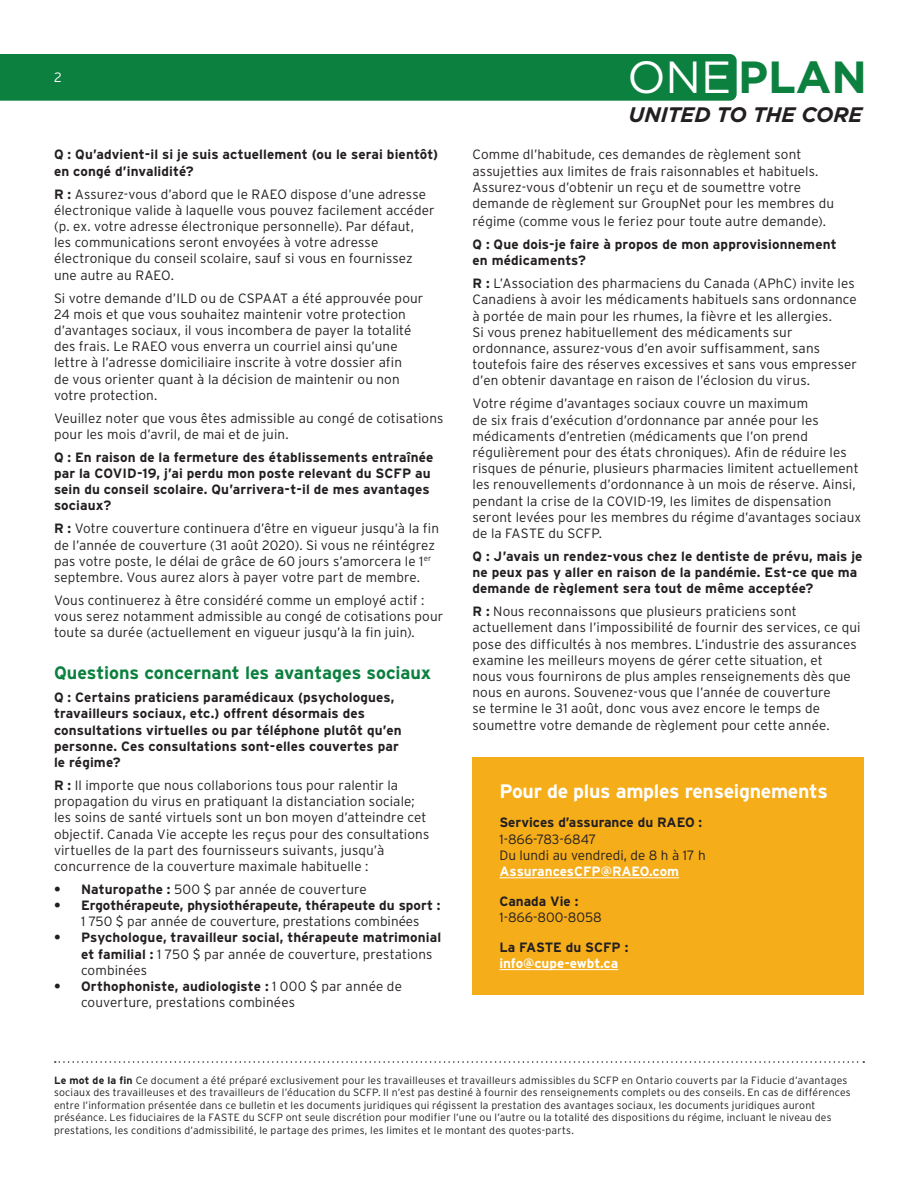
<style>
.page{position:relative;width:918px;height:1188px;background:#fff}
.page>*{position:absolute;margin:0;border:0;box-sizing:border-box;transform-origin:0 0}
.t1{font:700 45px "Gotham";color:#0c803f}
.t2{font:italic 700 21px "Gotham";letter-spacing:-.01em;color:#231f20}
.t3{font:700 19.5px "Interstate";letter-spacing:-.015em;color:#fff}
.t4{font:700 18px "Interstate";letter-spacing:-.005em;color:#0c803f}
.t5{font:300 13.5px/16.2px "Interstate";letter-spacing:.01em;color:#231f20}
.t6{font:700 13.5px/16.2px "Interstate";letter-spacing:.01em;color:#231f20}
.t7{font:700 13.5px/16.2px "Interstate";color:#fff}
.t8{font:300 13.5px "Interstate";color:#fff}
.t9{font:300 10.5px/12.6px "Interstate";letter-spacing:.02em;color:#231f20}
.s1{font-weight:700}
.s2{font-weight:300}
.s3{font-weight:400;color:#fff}
.s4{color:#231f20}
</style>
<div class="page">
<div style="left:0;top:54px;width:737px;height:47px;background:#0c803f"></div>
<svg style="left:55px;top:1061px;width:809px;height:2px"></svg>
<div style="left:472px;top:757px;width:392px;height:238px;background:#f6ad1a"></div>
<hr style="left:500px;top:878px;width:179px;height:1px;background:#fff">
<hr style="left:500px;top:969px;width:118px;height:1px;background:#fff">
<p class="t8" style="left:54px;top:70px;width:9px">2</p>
<p class="t6" style="left:54px;top:147px;width:386px">Q : Qu’advient-il si je suis actuellement (ou le serai bientôt) en congé d’invalidité?</p>
<p class="t5" style="left:54px;top:186px;width:382px"><span class="s1">R :</span> Assurez-vous d’abord que le RAEO dispose d’une adresse électronique valide à laquelle vous pouvez facilement accéder (p. ex. votre adresse électronique personnelle). Par défaut,<br>les communications seront envoyées à votre adresse électronique du conseil scolaire, sauf si vous en fournissez une autre au RAEO.</p>
<p class="t5" style="left:54px;top:290px;width:371px">Si votre demande d’ILD ou de CSPAAT a été approuvée pour 24 mois et que vous souhaitez maintenir votre protection d’avantages sociaux, il vous incombera de payer la totalité des frais. Le RAEO vous enverra un courriel ainsi qu’une lettre à l’adresse domiciliaire inscrite à votre dossier afin<br>de vous orienter quant à la décision de maintenir ou non votre protection.</p>
<p class="t5" style="left:54px;top:410px;width:391px">Veuillez noter que vous êtes admissible au congé de cotisations pour les mois d’avril, de mai et de juin.</p>
<p class="t6" style="left:54px;top:449px;width:381px">Q : En raison de la fermeture des établissements entraînée par la COVID-19, j’ai perdu mon poste relevant du SCFP au sein du conseil scolaire. Qu’arrivera-t-il de mes avantages sociaux?</p>
<p class="t5" style="left:54px;top:520px;width:386px"><span class="s1">R :</span> Votre couverture continuera d’être en vigueur jusqu’à la fin de l’année de couverture (31 août 2020). Si vous ne réintégrez pas votre poste, le délai de grâce de 60 jours s’amorcera le 1<sup>er </sup>septembre. Vous aurez alors à payer votre part de membre.</p>
<p class="t5" style="left:54px;top:592px;width:391px">Vous continuerez à être considéré comme un employé actif : vous serez notamment admissible au congé de cotisations pour toute sa durée (actuellement en vigueur jusqu’à la fin juin).</p>
<p class="t4" style="left:54px;top:663px;width:379px">Questions concernant les avantages sociaux</p>
<p class="t6" style="left:54px;top:689px;width:349px">Q : Certains praticiens paramédicaux (psychologues, travailleurs sociaux, etc.) offrent désormais des consultations virtuelles ou par téléphone plutôt qu’en personne. Ces consultations sont-elles couvertes par le régime?</p>
<p class="t5" style="left:54px;top:777px;width:377px"><span class="s1">R :</span> Il importe que nous collaborions tous pour ralentir la propagation du virus en pratiquant la distanciation sociale; les soins de santé virtuels sont un bon moyen d’atteindre cet objectif. Canada Vie accepte les reçus pour des consultations virtuelles de la part des fournisseurs suivants, jusqu’à concurrence de la couverture maximale habituelle :</p>
<p class="t5" style="left:54px;top:881px;width:314px"><span class="s1">• Naturopathe :</span> 500 $ par année de couverture</p>
<p class="t6" style="left:54px;top:897px;width:388px;text-align:center">• Ergothérapeute, physiothérapeute, thérapeute du sport :<br><span class="s2">1 750 $ par année de couverture, prestations combinées</span></p>
<p class="t6" style="left:81px;top:930px;width:362px;text-indent:-27px">• Psychologue, travailleur social, thérapeute matrimonial et familial : <span class="s2">1 750 $ par année de couverture, prestations combinées</span></p>
<p class="t5" style="left:81px;top:978px;width:322px;text-indent:-27px"><span class="s1">• Orthophoniste, audiologiste :</span> 1 000 $ par année de couverture, prestations combinées</p>
<p class="t1" style="left:627px;top:51px;width:241px"><span class="s3">ONE</span>PLAN</p>
<p class="t2" style="left:628px;top:102px;width:235px">UNITED TO THE CORE</p>
<p class="t5" style="left:472px;top:147px;width:363px">Comme dl’habitude, ces demandes de règlement sont assujetties aux limites de frais raisonnables et habituels.<br>Assurez-vous d’obtenir un reçu et de soumettre votre demande de règlement sur GroupNet pour les membres du</p>
<p class="t5" style="left:472px;top:213px;width:355px">régime (comme vous le feriez pour toute autre demande).</p>
<p class="t6" style="left:472px;top:236px;width:366px">Q : Que dois-je faire à propos de mon approvisionnement en médicaments?</p>
<p class="t5" style="left:472px;top:275px;width:386px"><span class="s1">R :</span> L’Association des pharmaciens du Canada (APhC) invite les Canadiens à avoir les médicaments habituels sans ordonnance à portée de main pour les rhumes, la fièvre et les allergies.<br>Si vous prenez habituellement des médicaments sur ordonnance, assurez-vous d’en avoir suffisamment, sans toutefois faire des réserves excessives et sans vous empresser d’en obtenir davantage en raison de l’éclosion du virus.</p>
<p class="t5" style="left:472px;top:395px;width:390px">Votre régime d’avantages sociaux couvre un maximum<br>de six frais d’exécution d’ordonnance par année pour les médicaments d’entretien (médicaments que l’on prend régulièrement pour des états chroniques). Afin de réduire les risques de pénurie, plusieurs pharmacies limitent actuellement les renouvellements d’ordonnance à un mois de réserve. Ainsi, pendant la crise de la COVID-19, les limites de dispensation seront levées pour les membres du régime d’avantages sociaux de la FASTE du SCFP.</p>
<p class="t6" style="left:472px;top:548px;width:392px">Q : J’avais un rendez-vous chez le dentiste de prévu, mais je ne peux pas y aller en raison de la pandémie. Est-ce que ma demande de règlement sera tout de même acceptée?</p>
<p class="t5" style="left:472px;top:603px;width:390px"><span class="s1">R :</span> Nous reconnaissons que plusieurs praticiens sont actuellement dans l’impossibilité de fournir des services, ce qui pose des difficultés à nos membres. L’industrie des assurances examine les meilleurs moyens de gérer cette situation, et<br>nous vous fournirons de plus amples renseignements dès que nous en aurons. Souvenez-vous que l’année de couverture<br>se termine le 31 août, donc vous avez encore le temps de soumettre votre demande de règlement pour cette année.</p>
<p class="t3" style="left:500px;top:780px;width:330px">Pour de plus amples renseignements</p>
<p class="t5" style="left:499px;top:814px;width:208px"><span class="s1">Services d’assurance du RAEO :<br></span>1-866-783-6847<br>Du lundi au vendredi, de 8 h à 17 h</p>
<p class="t7" style="left:499px;top:863px;width:181px">AssurancesCFP@RAEO.com</p>
<p class="t5" style="left:499px;top:893px;width:104px"><span class="s1">Canada Vie :<br></span>1-866-800-8058</p>
<p class="t7" style="left:499px;top:939px;width:130px"><span class="s4">La FASTE du SCFP : </span>info@cupe-ewbt.ca</p>
<p class="t9" style="left:54px;top:1074px;width:798px"><span class="s1">Le mot de la fin</span> Ce document a été préparé exclusivement pour les travailleuses et travailleurs admissibles du SCFP en Ontario couverts par la Fiducie d’avantages sociaux des travailleuses et des travailleurs de l’éducation du SCFP. Il n’est pas destiné à fournir des renseignements complets ou des conseils. En cas de différences entre l’information présentée dans ce bulletin et les documents juridiques qui régissent la prestation des avantages sociaux, les documents juridiques auront préséance. Les fiduciaires de la FASTE du SCFP ont seule discrétion pour modifier l’une ou l’autre ou la totalité des dispositions du régime, incluant le niveau des prestations, les conditions d’admissibilité, le partage des primes, les limites et le montant des quotes-parts.</p>
</div>
